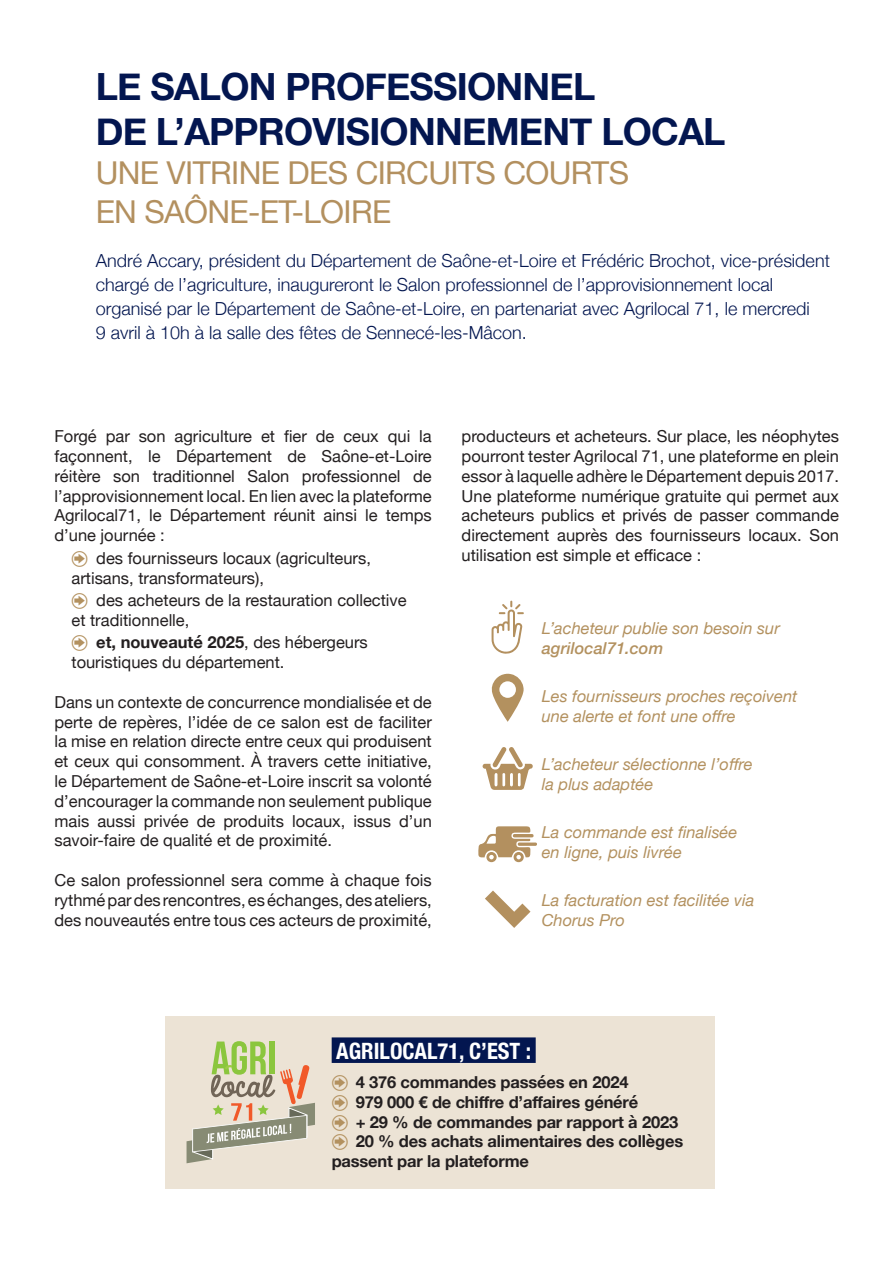
<style>
.page{position:relative;width:893px;height:1263px;background:#fff}
.page>*{position:absolute;margin:0;border:0;box-sizing:border-box;transform-origin:0 0}
.t1{font:700 37.5px "Helvetica Neue";letter-spacing:-.02em;color:#031650}
.t2{font:31.5px/39px "Helvetica Neue";letter-spacing:-.02em;color:#b3905f}
.t3{font:700 condensed 22.5px "Helvetica Neue";color:#fff}
.t4{font:300 18px/24px "Helvetica Neue";color:#031650}
.t5{font:16.5px/19.8px "Helvetica Neue";color:#231f20;text-align:justify}
.t6{font:italic 16.5px/19.8px "Helvetica Neue";color:#b3915f}
.t7{font:700 16.5px/19.8px "Helvetica Neue";letter-spacing:-.01em;color:#231f20}
.s1{font-weight:700}
.s2{font-weight:500}
</style>
<div class="page">
<div style="left:166px;top:1016px;width:549px;height:172px;background:#ece3d5"></div>
<div style="left:332px;top:1037px;width:204px;height:26px;background:#031650"></div>
<svg style="left:492px;top:601px;width:32px;height:53px"></svg>
<svg style="left:491px;top:674px;width:33px;height:48px"></svg>
<svg style="left:483px;top:747px;width:50px;height:43px"></svg>
<svg style="left:485px;top:890px;width:45px;height:38px"></svg>
<svg style="left:478px;top:826px;width:59px;height:36px"></svg>
<svg style="left:187px;top:1041px;width:128px;height:122px"></svg>
<p class="t1" style="left:96px;top:58px;width:501px">LE SALON PROFESSIONNEL</p>
<p class="t1" style="left:96px;top:103px;width:631px">DE L’APPROVISIONNEMENT LOCAL</p>
<p class="t2" style="left:96px;top:155px;width:535px">UNE VITRINE DES CIRCUITS COURTS<br>EN SAÔNE-ET-LOIRE</p>
<p class="t4" style="left:96px;top:247px;width:736px">André Accary, président du Département de Saône-et-Loire et Frédéric Brochot, vice-président chargé de l’agriculture, inaugureront le Salon professionnel de l’approvisionnement local organisé par le Département de Saône-et-Loire, en partenariat avec Agrilocal 71, le mercredi<br>9 avril à 10h à la salle des fêtes de Sennecé-les-Mâcon.</p>
<p class="t5" style="left:54px;top:427px;width:379px">Forgé par son agriculture et fier de ceux qui la façonnent, le Département de Saône-et-Loire réitère son traditionnel Salon professionnel de l’approvisionnement local. En lien avec la plateforme Agrilocal71, le Département réunit ainsi le temps d’une journée :</p>
<p class="t5" style="left:71px;top:549px;width:301px;text-indent:25px">des fournisseurs locaux (agriculteurs, artisans, transformateurs),</p>
<p class="t5" style="left:71px;top:591px;width:337px;text-indent:25px">des acheteurs de la restauration collective et traditionnelle,</p>
<p class="t5" style="left:71px;top:633px;width:298px;text-indent:25px"><span class="s1">et, nouveauté 2025</span>, des hébergeurs touristiques du département.</p>
<p class="t5" style="left:54px;top:693px;width:379px">Dans un contexte de concurrence mondialisée et de perte de repères, l’idée de ce salon est de faciliter la mise en relation directe entre ceux qui produisent et ceux qui consomment. À travers cette initiative, le Département de Saône-et-Loire inscrit sa volonté d’encourager la commande non seulement publique mais aussi privée de produits locaux, issus d’un savoir-faire de qualité et de proximité.</p>
<p class="t5" style="left:54px;top:871px;width:379px">Ce salon professionnel sera comme à chaque fois rythmé par des rencontres, es échanges, des ateliers, des nouveautés entre tous ces acteurs de proximité,</p>
<p class="t5" style="left:462px;top:427px;width:379px">producteurs et acheteurs. Sur place, les néophytes pourront tester Agrilocal 71, une plateforme en plein essor à laquelle adhère le Département depuis 2017.<br>Une plateforme numérique gratuite qui permet aux acheteurs publics et privés de passer commande directement auprès des fournisseurs locaux. Son utilisation est simple et efficace :</p>
<p class="t6" style="left:542px;top:619px;width:240px">L’acheteur publie son besoin sur <span class="s2">agrilocal71.com</span></p>
<p class="t6" style="left:542px;top:687px;width:257px">Les fournisseurs proches reçoivent une alerte et font une offre</p>
<p class="t6" style="left:542px;top:755px;width:212px">L’acheteur sélectionne l’offre la plus adaptée</p>
<p class="t6" style="left:542px;top:823px;width:197px">La commande est finalisée en ligne, puis livrée</p>
<p class="t6" style="left:542px;top:891px;width:214px">La facturation est facilitée via<br>Chorus Pro</p>
<p class="t3" style="left:336px;top:1032px;width:196px">AGRILOCAL71, C’EST :</p>
<p class="t7" style="left:356px;top:1073px;width:274px">4 376 commandes passées en 2024</p>
<p class="t7" style="left:356px;top:1092px;width:284px">979 000 € de chiffre d’affaires généré</p>
<p class="t7" style="left:356px;top:1112px;width:324px">+ 29 % de commandes par rapport à 2023</p>
<p class="t7" style="left:332px;top:1132px;width:353px;text-indent:24px">20 % des achats alimentaires des collèges passent par la plateforme</p>
</div>
